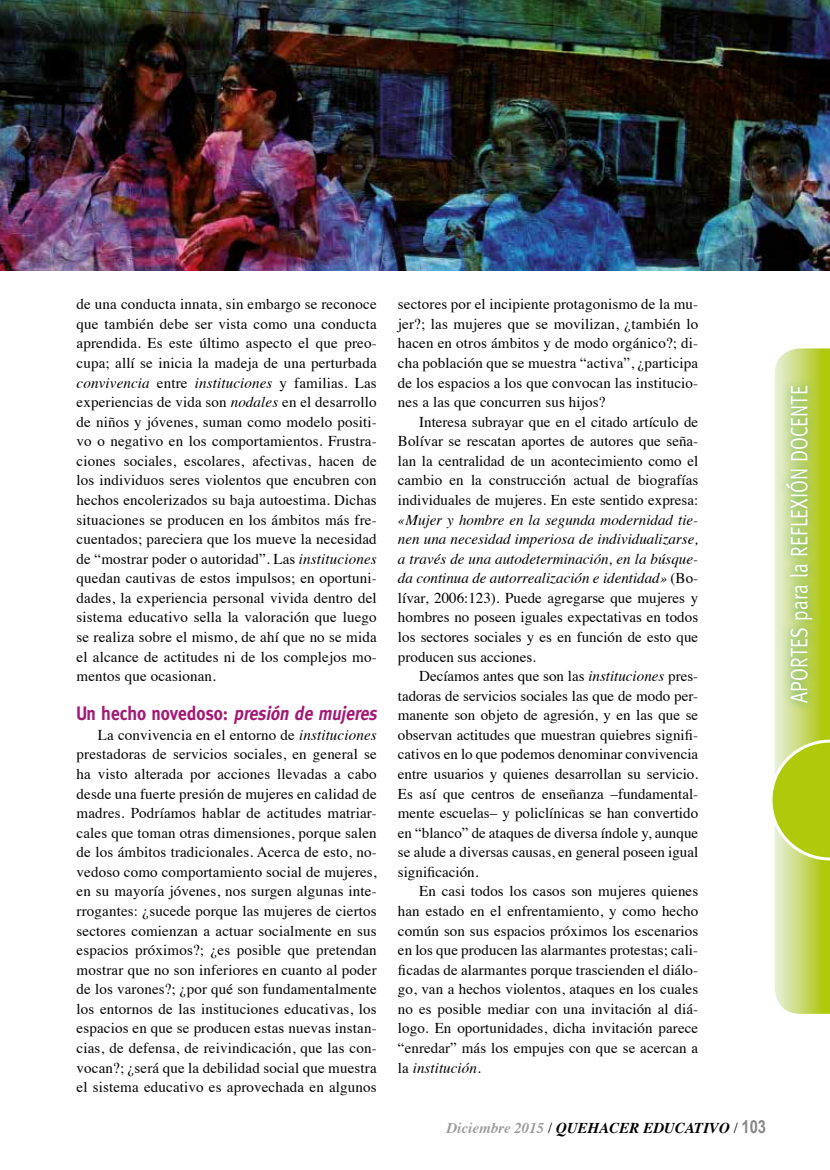
<style>
.page{position:relative;width:830px;height:1170px;background:#fff}
.page>*{position:absolute;margin:0;border:0;box-sizing:border-box;transform-origin:0 0}
.t1{font:24px "Meta";color:#fff;scale:.8 1}
.t2{font:700 19.5px "Meta";color:#a31a75;scale:.9 1}
.t3{font:15px/19.5px "Times";letter-spacing:.005em;color:#000;text-align:justify}
.t4{font:italic 15px/19.5px "Times";color:#000;text-align:justify}
.t5{font:italic 700 15px "Times";color:#000}
.s1{font-style:italic}
.s2{font-style:normal}
.s3{color:#9d9d9c}
.s4{font-weight:400;font-style:normal}
.s5{font-family:"Arial Narrow";font-style:normal;font-size:18px;color:#878787}
</style>
<div class="page">
<svg style="left:772px;top:348px;width:57px;height:665px;background:#c6d960"></svg>
<div style="left:777px;top:378px;width:43px;height:333px;background:#007b3d;opacity:.6"></div>
<img style="left:0;top:0;width:829px;height:270px">
<p class="t3" style="left:77px;top:293px;width:301px">de una conducta innata, sin embargo se reconoce que también debe ser vista como una conducta aprendida. Es este último aspecto el que preo&shy;cupa; allí se inicia la madeja de una perturbada <span class="s1">convivencia</span> entre <span class="s1">instituciones</span> y familias. Las experiencias de vida son <span class="s1">nodales</span> en el desarrollo de niños y jóvenes, suman como modelo positi&shy;vo o negativo en los comportamientos. Frustra&shy;ciones sociales, escolares, afectivas, hacen de los individuos seres violentos que encubren con hechos encolerizados su baja autoestima. Dichas situaciones se producen en los ámbitos más fre&shy;cuentados; pareciera que los mueve la necesidad de “mostrar poder o autoridad”. Las <span class="s1">instituciones </span>quedan cautivas de estos impulsos; en oportuni&shy;dades, la experiencia personal vivida dentro del sistema educativo sella la valoración que luego se realiza sobre el mismo, de ahí que no se mida el alcance de actitudes ni de los complejos mo&shy;mentos que ocasionan.</p>
<h2 class="t2" style="left:77px;top:702px;width:339px">Un hecho novedoso: <span class="s1">presión de mujeres</span></h2>
<p class="t3" style="left:77px;top:723px;width:301px;text-indent:21px">La convivencia en el entorno de <span class="s1">instituciones </span>prestadoras de servicios sociales, en general se ha visto alterada por acciones llevadas a cabo desde una fuerte presión de mujeres en calidad de madres. Podríamos hablar de actitudes matriar&shy;cales que toman otras dimensiones, porque salen de los ámbitos tradicionales. Acerca de esto, no&shy;vedoso como comportamiento social de mujeres, en su mayoría jóvenes, nos surgen algunas inte&shy;rrogantes: ¿sucede porque las mujeres de ciertos sectores comienzan a actuar socialmente en sus espacios próximos?; ¿es posible que pretendan mostrar que no son inferiores en cuanto al poder de los varones?; ¿por qué son fundamentalmente los entornos de las instituciones educativas, los espacios en que se producen estas nuevas instan&shy;cias, de defensa, de reivindicación, que las con&shy;vocan?; ¿será que la debilidad social que muestra el sistema educativo es aprovechada en algunos</p>
<p class="t3" style="left:398px;top:293px;width:301px">sectores por el incipiente protagonismo de la mu&shy;jer?; las mujeres que se movilizan, ¿también lo hacen en otros ámbitos y de modo orgánico?; di&shy;cha población que se muestra “activa”, ¿participa de los espacios a los que convocan las institucio&shy;nes a las que concurren sus hijos?</p>
<p class="t3" style="left:398px;top:410px;width:301px;text-indent:21px">Interesa subrayar que en el citado artículo de Bolívar se rescatan aportes de autores que seña&shy;lan la centralidad de un acontecimiento como el cambio en la construcción actual de biografías individuales de mujeres. En este sentido expresa:</p>
<p class="t4" style="left:398px;top:509px;width:301px">«Mujer y hombre en la segunda modernidad tie&shy;nen una necesidad imperiosa de individualizarse, a través de una autodeterminación, en la búsque&shy;da continua de autorrealización e identidad» <span class="s2">(Bo&shy;lívar, 2006:123). Puede agregarse que mujeres y hombres no poseen iguales expectativas en todos los sectores sociales y es en función de esto que producen sus acciones.</span></p>
<p class="t3" style="left:398px;top:665px;width:301px;text-indent:21px">Decíamos antes que son las <span class="s1">instituciones</span> pres&shy;tadoras de servicios sociales las que de modo per&shy;manente son objeto de agresión, y en las que se observan actitudes que muestran quiebres signifi&shy;cativos en lo que podemos denominar convivencia entre usuarios y quienes desarrollan su servicio.<br>Es así que centros de enseñanza –fundamental&shy;mente escuelas– y policlínicas se han convertido en “blanco” de ataques de diversa índole y, aunque se alude a diversas causas, en general poseen igual significación.</p>
<p class="t3" style="left:398px;top:880px;width:301px;text-indent:21px">En casi todos los casos son mujeres quienes han estado en el enfrentamiento, y como hecho común son sus espacios próximos los escenarios en los que producen las alarmantes protestas; cali&shy;ficadas de alarmantes porque trascienden el diálo&shy;go, van a hechos violentos, ataques en los cuales no es posible mediar con una invitación al diá&shy;logo. En oportunidades, dicha invitación parece “enredar” más los empujes con que se acercan a la <span class="s1">institución</span>.</p>
<p class="t5" style="left:446px;top:1113px;width:321px"><span class="s3">Diciembre 2015</span> <span class="s4">/</span> QUEHACER EDUCATIVO <span class="s4">/</span> <span class="s5">103</span></p>
<h1 class="t1" style="left:785px;top:702px;width:396px;rotate:-90deg">Aportes para la Reflexi ón Docente</h1>
</div>
